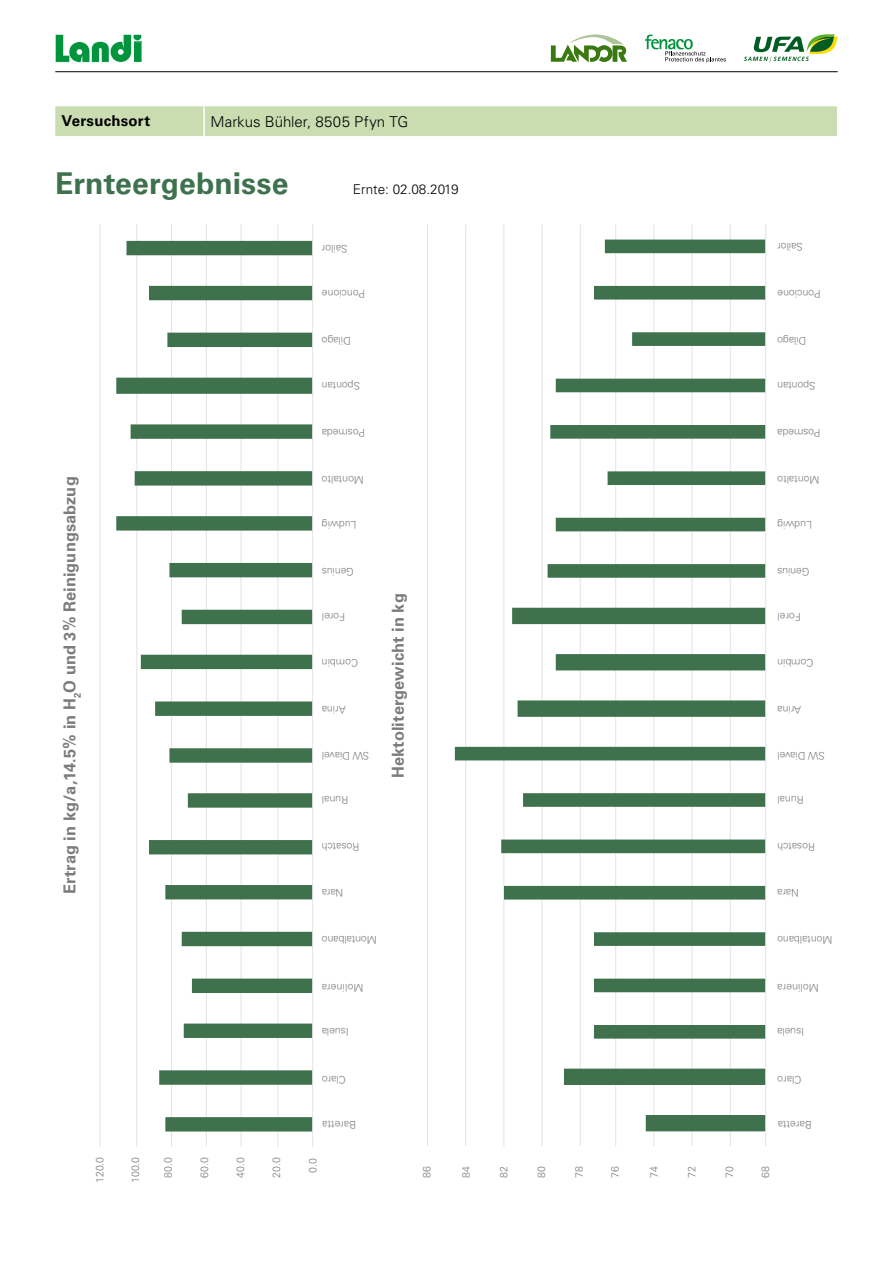
<style>
.page{position:relative;width:893px;height:1263px;background:#fff}
.page>*{position:absolute;margin:0;border:0;box-sizing:border-box;transform-origin:0 0}
.t1{font:700 30px "Univers";letter-spacing:.005em;color:#3e714d}
.t2{font:700 16.35px "Univers";letter-spacing:.005em;color:#7b7c7c}
.t3{font:300 15px "Univers";color:#000}
.t4{font:700 15px "Univers";letter-spacing:.015em;color:#000}
.t5{font:300 13.5px "Univers";color:#000}
.t6{font:300 10.5px "Univers";letter-spacing:-.005em;color:#7b7c7c}
.t7{font:700 9.6px "Univers";color:#7b7c7c}
</style>
<div class="page">
<svg style="left:551px;top:34px;width:76px;height:29px"></svg>
<svg style="left:744px;top:34px;width:94px;height:29px"></svg>
<svg style="left:645px;top:35px;width:81px;height:28px"></svg>
<svg style="left:55px;top:34px;width:87px;height:29px"></svg>
<hr style="left:55px;top:71px;width:783px;height:1px;background:#000">
<div style="left:55px;top:106px;width:782px;height:30px;background:#c9ddb1"></div>
<hr style="left:203px;top:106px;width:2px;height:30px;background:#fff">
<hr style="left:278px;top:224px;width:1px;height:923px;background:#e2e3e3">
<hr style="left:241px;top:224px;width:1px;height:923px;background:#e2e3e3">
<hr style="left:206px;top:224px;width:1px;height:923px;background:#e2e3e3">
<hr style="left:171px;top:224px;width:1px;height:923px;background:#e2e3e3">
<hr style="left:136px;top:224px;width:1px;height:923px;background:#e2e3e3">
<hr style="left:100px;top:224px;width:1px;height:923px;background:#e2e3e3">
<svg style="left:116px;top:241px;width:196px;height:890px"></svg>
<hr style="left:312px;top:224px;width:1px;height:923px;background:#e2e3e3">
<hr style="left:730px;top:225px;width:1px;height:921px;background:#e3e3e3">
<hr style="left:692px;top:225px;width:1px;height:921px;background:#e3e3e3">
<hr style="left:653px;top:225px;width:1px;height:921px;background:#e3e3e3">
<hr style="left:615px;top:225px;width:1px;height:921px;background:#e3e3e3">
<hr style="left:580px;top:225px;width:1px;height:921px;background:#e3e3e3">
<hr style="left:542px;top:225px;width:1px;height:921px;background:#e3e3e3">
<hr style="left:503px;top:225px;width:1px;height:921px;background:#e3e3e3">
<hr style="left:465px;top:225px;width:1px;height:921px;background:#e3e3e3">
<hr style="left:427px;top:225px;width:1px;height:921px;background:#e3e3e3">
<svg style="left:455px;top:240px;width:310px;height:891px"></svg>
<hr style="left:765px;top:225px;width:1px;height:921px;background:#e3e3e3">
<h3 class="t4" style="left:62px;top:112px;width:90px">Versuchsort</h3>
<h3 class="t3" style="left:210px;top:112px;width:199px">Markus Bühler, 8505 Pfyn TG</h3>
<h1 class="t1" style="left:55px;top:166px;width:235px">Ernteergebnisse</h1>
<p class="t5" style="left:353px;top:181px;width:107px">Ernte: 02.08.2019</p>
<h2 class="t2" style="left:60px;top:894px;width:419px;rotate:-90deg">Ertrag in kg/a,14.5% in H O und 3% Reinigungsabzug</h2>
<p class="t7" style="left:72px;top:698px;width:7px;rotate:-90deg">2</p>
<p class="t6" style="left:94px;top:1183px;width:28px;rotate:-90deg">120.0</p>
<p class="t6" style="left:129px;top:1183px;width:28px;rotate:-90deg">100.0</p>
<p class="t6" style="left:162px;top:1177px;width:22px;rotate:-90deg">80.0</p>
<p class="t6" style="left:198px;top:1177px;width:22px;rotate:-90deg">60.0</p>
<p class="t6" style="left:234px;top:1177px;width:22px;rotate:-90deg">40.0</p>
<p class="t6" style="left:270px;top:1177px;width:22px;rotate:-90deg">20.0</p>
<p class="t6" style="left:347px;top:255px;width:27px;rotate:-180deg">S rol ia</p>
<p class="t6" style="left:803px;top:253px;width:27px;rotate:-180deg">S rol ia</p>
<p class="t6" style="left:365px;top:300px;width:45px;rotate:-180deg">Poncione</p>
<p class="t6" style="left:821px;top:300px;width:45px;rotate:-180deg">Poncione</p>
<p class="t6" style="left:351px;top:347px;width:30px;rotate:-180deg">Dilago</p>
<p class="t6" style="left:806px;top:347px;width:30px;rotate:-180deg">Dilago</p>
<p class="t6" style="left:360px;top:392px;width:40px;rotate:-180deg">Spontan</p>
<p class="t6" style="left:815px;top:392px;width:40px;rotate:-180deg">Spontan</p>
<p class="t6" style="left:365px;top:439px;width:45px;rotate:-180deg">Posmeda</p>
<p class="t6" style="left:820px;top:439px;width:45px;rotate:-180deg">Posmeda</p>
<p class="t6" style="left:364px;top:486px;width:44px;rotate:-180deg">Montalto</p>
<p class="t6" style="left:819px;top:486px;width:44px;rotate:-180deg">Montalto</p>
<p class="t6" style="left:357px;top:531px;width:36px;rotate:-180deg">Ludwig</p>
<p class="t6" style="left:812px;top:531px;width:36px;rotate:-180deg">Ludwig</p>
<p class="t6" style="left:354px;top:578px;width:34px;rotate:-180deg">Genius</p>
<p class="t6" style="left:809px;top:578px;width:34px;rotate:-180deg">Genius</p>
<p class="t6" style="left:345px;top:623px;width:25px;rotate:-180deg">oF rel</p>
<p class="t6" style="left:358px;top:668px;width:38px;rotate:-180deg">C mo nib</p>
<p class="t6" style="left:346px;top:716px;width:25px;rotate:-180deg">A ani r</p>
<p class="t6" style="left:369px;top:762px;width:49px;rotate:-180deg">SW Diavel</p>
<h2 class="t2" style="left:388px;top:778px;width:186px;rotate:-90deg">Hektolitergewicht in kg</h2>
<p class="t6" style="left:801px;top:623px;width:25px;rotate:-180deg">oF rel</p>
<p class="t6" style="left:814px;top:668px;width:38px;rotate:-180deg">C mo nib</p>
<p class="t6" style="left:801px;top:716px;width:25px;rotate:-180deg">A ani r</p>
<p class="t6" style="left:825px;top:762px;width:49px;rotate:-180deg">SW Diavel</p>
<p class="t6" style="left:348px;top:806px;width:28px;rotate:-180deg">Runal</p>
<p class="t6" style="left:804px;top:806px;width:28px;rotate:-180deg">Runal</p>
<p class="t6" style="left:359px;top:853px;width:39px;rotate:-180deg">Rosatch</p>
<p class="t6" style="left:815px;top:853px;width:39px;rotate:-180deg">Rosatch</p>
<p class="t6" style="left:343px;top:899px;width:23px;rotate:-180deg">Nara</p>
<p class="t6" style="left:799px;top:899px;width:23px;rotate:-180deg">Nara</p>
<p class="t6" style="left:377px;top:946px;width:57px;rotate:-180deg">Montalbano</p>
<p class="t6" style="left:832px;top:946px;width:57px;rotate:-180deg">Montalbano</p>
<p class="t6" style="left:363px;top:994px;width:43px;rotate:-180deg">Molinera</p>
<p class="t6" style="left:819px;top:994px;width:43px;rotate:-180deg">Molinera</p>
<p class="t6" style="left:349px;top:1038px;width:28px;rotate:-180deg">Isuela</p>
<p class="t6" style="left:804px;top:1038px;width:28px;rotate:-180deg">Isuela</p>
<p class="t6" style="left:346px;top:1086px;width:26px;rotate:-180deg">Claro</p>
<p class="t6" style="left:801px;top:1086px;width:26px;rotate:-180deg">Claro</p>
<p class="t6" style="left:356px;top:1131px;width:35px;rotate:-180deg">Baretta</p>
<p class="t6" style="left:812px;top:1131px;width:35px;rotate:-180deg">Baretta</p>
<p class="t6" style="left:306px;top:1173px;width:16px;rotate:-90deg">0.0</p>
<p class="t6" style="left:421px;top:1177px;width:13px;rotate:-90deg">86</p>
<p class="t6" style="left:460px;top:1177px;width:13px;rotate:-90deg">84</p>
<p class="t6" style="left:497px;top:1177px;width:13px;rotate:-90deg">82</p>
<p class="t6" style="left:535px;top:1177px;width:13px;rotate:-90deg">80</p>
<p class="t6" style="left:573px;top:1177px;width:13px;rotate:-90deg">78</p>
<p class="t6" style="left:609px;top:1177px;width:13px;rotate:-90deg">76</p>
<p class="t6" style="left:648px;top:1178px;width:13px;rotate:-90deg">74</p>
<p class="t6" style="left:685px;top:1177px;width:13px;rotate:-90deg">72</p>
<p class="t6" style="left:723px;top:1177px;width:13px;rotate:-90deg">70</p>
<p class="t6" style="left:759px;top:1177px;width:13px;rotate:-90deg">68</p>
</div>
